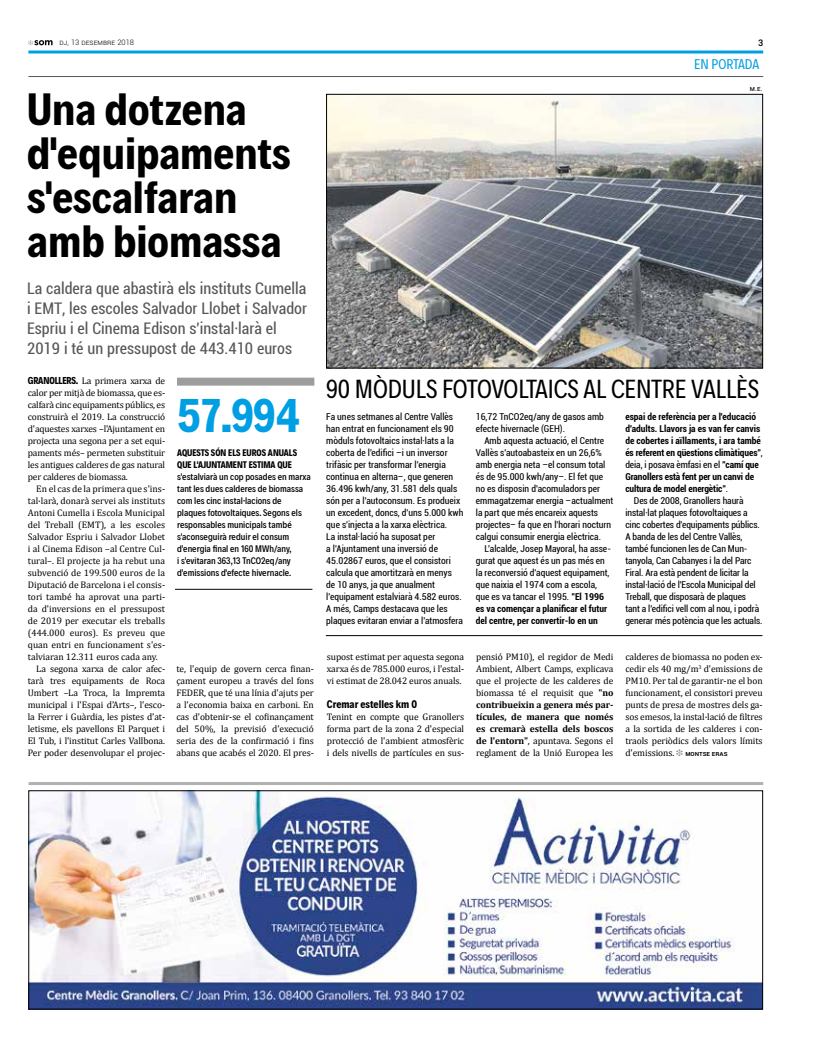
<style>
.page{position:relative;width:820px;height:1049px;background:#fff}
.page>*{position:absolute;margin:0;border:0;box-sizing:border-box;transform-origin:0 0}
.t1{font:700 47px "Decalotype";color:#009fe3}
.t2{font:700 45px/44px "Decalotype";color:#000}
.t3{font:26px "Decalotype";letter-spacing:-.005em;color:#000}
.t4{font:condensed 16px/20px "Roboto";color:#575756}
.t5{font:14px "Decalotype";color:#009fe3}
.t6{font:700 11px "Decalotype";color:#000}
.t7{font:9.5px/12px "Cambria";letter-spacing:-.01em;color:#000;text-align:justify}
.t8{font:condensed 9.5px/12px "Roboto";color:#000}
.t9{font:500 9.5px/12px "Decalotype";color:#000}
.t10{font:700 condensed 9.5px "Roboto";letter-spacing:-.01em;color:#000}
.t11{font:700 9.5px/12px "Decalotype";color:#000}
.t12{font:500 9px "Roboto";color:#000}
.t13{font:300 7.5px "Roboto";color:#000}
.t14{font:7px "Roboto";color:#000}
.s1{font-family:"Decalotype";font-weight:700;font-size:10px}
.s2{font-weight:700}
.s3{font-weight:400}
.s4{font-family:"Roboto";font-weight:500;font-size:7px}
</style>
<div class="page">
<svg style="left:28px;top:40px;width:25px;height:5px"></svg>
<hr style="left:28px;top:51px;width:735px;height:3px;background:#009fe3">
<hr style="left:28px;top:76px;width:735px;height:1px;background:#575756">
<hr style="left:28px;top:782px;width:735px;height:3px;background:#b3b2b2">
<img style="left:30px;top:792px;width:730px;height:215px">
<img style="left:328px;top:96px;width:432px;height:270px">
<div style="left:326px;top:94px;width:436px;height:274px;border:1px solid #000"></div>
<div style="left:177px;top:378px;width:137px;height:8px;background:#9d9d9c"></div>
<hr style="left:175px;top:589px;width:137px;height:1px;background:#000">
<hr style="left:326px;top:635px;width:436px;height:1px;background:#000">
<p class="t13" style="left:60px;top:37px;width:76px">dj, 13 DESEMBRE 2018</p>
<p class="t12" style="left:757px;top:37px;width:7px">3</p>
<h3 class="t5" style="left:694px;top:54px;width:66px">EN PORTADA</h3>
<h2 class="t2" style="left:27px;top:85px;width:265px">Una dotzena d'equipaments s'escalfaran amb biomassa</h2>
<p class="t14" style="left:749px;top:84px;width:14px">m.e.</p>
<h3 class="t4" style="left:27px;top:277px;width:281px">La caldera que abastirà els instituts Cumella i EMT, les escoles Salvador Llobet i Salvador Espriu i el Cinema Edison s'instal·larà el 2019 i té un pressupost de 443.410 euros</h3>
<p class="t7" style="left:28px;top:375px;width:139px"><span class="s1">GRANOLLERS.</span> La primera xarxa de calor per mitjà de biomassa, que es&shy;calfarà cinc equipaments públics, es construirà el 2019. La construcció d'aquestes xarxes –l'Ajuntament en projecta una segona per a set equi&shy;paments més– permeten substituir les antigues calderes de gas natural per calderes de biomassa.</p>
<p class="t7" style="left:36px;top:483px;width:130px">En el cas de la primera que s'ins-</p>
<p class="t7" style="left:28px;top:495px;width:139px">tal·larà, donarà servei als instituts</p>
<p class="t7" style="left:28px;top:507px;width:139px">Antoni Cumella i Escola Municipal</p>
<p class="t7" style="left:28px;top:519px;width:139px">del Treball (EMT), a les escoles</p>
<p class="t7" style="left:28px;top:531px;width:139px">Salvador Espriu i Salvador Llobet</p>
<p class="t7" style="left:28px;top:543px;width:139px">i al Cinema Edison –al Centre Cul-</p>
<p class="t7" style="left:28px;top:555px;width:139px">tural–. El projecte ja ha rebut una</p>
<p class="t7" style="left:28px;top:567px;width:139px">subvenció de 199.500 euros de la</p>
<p class="t7" style="left:28px;top:579px;width:139px">Diputació de Barcelona i el consis-</p>
<p class="t7" style="left:28px;top:591px;width:139px">tori també ha aprovat una parti-</p>
<p class="t7" style="left:28px;top:603px;width:139px">da d'inversions en el pressupost</p>
<p class="t7" style="left:28px;top:615px;width:139px">de 2019 per executar els treballs</p>
<p class="t7" style="left:28px;top:627px;width:139px">(444.000 euros). Es preveu que</p>
<p class="t7" style="left:28px;top:639px;width:139px">quan entri en funcionament s'es-</p>
<p class="t7" style="left:28px;top:651px;width:131px">talviaran 12.311 euros cada any.</p>
<p class="t7" style="left:36px;top:663px;width:130px">La segona xarxa de calor afec-</p>
<p class="t7" style="left:28px;top:675px;width:139px">tarà tres equipaments de Roca</p>
<p class="t7" style="left:28px;top:687px;width:139px">Umbert –La Troca, la Impremta</p>
<p class="t7" style="left:28px;top:699px;width:139px">municipal i l'Espai d'Arts–, l'esco-</p>
<p class="t7" style="left:28px;top:711px;width:139px">la Ferrer i Guàrdia, les pistes d'at-</p>
<p class="t7" style="left:28px;top:723px;width:139px">letisme, els pavellons El Parquet i</p>
<p class="t7" style="left:28px;top:735px;width:139px">El Tub, i l'institut Carles Vallbona.</p>
<p class="t7" style="left:28px;top:747px;width:139px">Per poder desenvolupar el projec-</p>
<h1 class="t1" style="left:177px;top:383px;width:125px">57.994</h1>
<p class="t11" style="left:177px;top:446px;width:121px">AQUESTS SÓN ELS EUROS ANUALS<br>QUE L'AJUNTAMENT ESTIMA QUE</p>
<p class="t9" style="left:177px;top:470px;width:135px">s'estalviarà un cop posades en marxa tant les dues calderes de biomassa com les cinc instal·lacions de plaques fotovoltaiques. Segons els responsables municipals també s'aconseguirà reduir el consum d'energia final en 160 MWh/any,<br>i s'evitaran 363,13 TnCO2eq/any d'emissions d'efecte hivernacle.</p>
<p class="t7" style="left:176px;top:663px;width:139px">te, l'equip de govern cerca finan&shy;çament europeu a través del fons FEDER, que té una línia d'ajuts per a l'economia baixa en carboni. En cas d'obtenir-se el cofinançament del 50%, la previsió d'execució seria des de la confirmació i fins abans que acabés el 2020. El pres-</p>
<h3 class="t3" style="left:326px;top:371px;width:434px">90 MÒDULS FOTOVOLTAICS AL CENTRE VALLÈS</h3>
<p class="t8" style="left:326px;top:410px;width:138px">Fa unes setmanes al Centre Vallès han entrat en funcionament els 90 mòduls fotovoltaics instal·lats a la coberta de l'edifici –i un inversor trifàsic per transformar l'energia continua en alterna–, que generen 36.496 kwh/any, 31.581 dels quals són per a l'autoconsum. Es produeix un excedent, doncs, d'uns 5.000 kwh que s'injecta a la xarxa elèctrica.<br>La instal·lació ha suposat per<br>a l'Ajuntament una inversió de 45.02867 euros, que el consistori calcula que amortitzarà en menys<br>de 10 anys, ja que anualment l'equipament estalviarà 4.582 euros.<br>A més, Camps destacava que les plaques evitaran enviar a l'atmosfera</p>
<p class="t8" style="left:475px;top:410px;width:129px">16,72 TnCO2eq/any de gasos amb efecte hivernacle (GEH).</p>
<p class="t8" style="left:475px;top:434px;width:139px;text-indent:9px">Amb aquesta actuació, el Centre Vallès s'autoabasteix en un 26,6% amb energia neta –el consum total és de 95.000 kwh/any–. El fet que no es disposin d'acomuladors per emmagatzemar energia –actualment la part que més encareix aquests projectes– fa que en l'horari nocturn calgui consumir energia elèctrica.</p>
<p class="t8" style="left:475px;top:542px;width:137px;text-indent:9px">L'alcalde, Josep Mayoral, ha asse&shy;gurat que aquest és un pas més en la reconversió d'aquest equipament, que naixia el 1974 com a escola, que es va tancar el 1995. <span class="s2">"El 1996 es va començar a planificar el futur del centre, per convertir-lo en un</span></p>
<p class="t10" style="left:625px;top:410px;width:132px">espai de referència per a l'educació</p>
<p class="t10" style="left:625px;top:422px;width:136px">d'adults. Llavors ja es van fer canvis</p>
<p class="t10" style="left:625px;top:434px;width:137px">de cobertes i aïllaments, i ara també</p>
<p class="t10" style="left:625px;top:446px;width:139px">és referent en qüestions climàtiques"<span class="s3">,</span></p>
<p class="t8" style="left:625px;top:458px;width:135px">deia, i posava èmfasi en el <span class="s2">"camí que</span></p>
<p class="t10" style="left:625px;top:470px;width:130px">Granollers està fent per un canvi de</p>
<p class="t10" style="left:625px;top:482px;width:104px">cultura de model energètic"<span class="s3">.</span></p>
<p class="t8" style="left:633px;top:494px;width:111px">Des de 2008, Granollers haurà</p>
<p class="t8" style="left:625px;top:506px;width:124px">instal·lat plaques fotovoltaiques a</p>
<p class="t8" style="left:625px;top:518px;width:136px">cinc cobertes d'equipaments públics.</p>
<p class="t8" style="left:625px;top:530px;width:119px">A banda de les del Centre Vallès,</p>
<p class="t8" style="left:625px;top:542px;width:124px">també funcionen les de Can Mun-</p>
<p class="t8" style="left:625px;top:554px;width:128px">tanyola, Can Cabanyes i la del Parc</p>
<p class="t8" style="left:625px;top:566px;width:125px">Firal. Ara està pendent de licitar la</p>
<p class="t8" style="left:625px;top:578px;width:132px">instal·lació de l'Escola Municipal del</p>
<p class="t8" style="left:625px;top:590px;width:122px">Treball, que disposarà de plaques</p>
<p class="t8" style="left:625px;top:602px;width:135px">tant a l'edifici vell com al nou, i podrà</p>
<p class="t8" style="left:625px;top:614px;width:139px">generar més potència que les actuals.</p>
<p class="t7" style="left:327px;top:651px;width:139px">supost estimat per aquesta segona xarxa és de 785.000 euros, i l'estal&shy;vi estimat de 28.042 euros anuals.</p>
<p class="t6" style="left:327px;top:697px;width:92px">Cremar estelles km 0</p>
<p class="t7" style="left:327px;top:711px;width:139px">Tenint en compte que Granollers forma part de la zona 2 d'especial protecció de l'ambient atmosfèric i dels nivells de partícules en sus-</p>
<p class="t7" style="left:476px;top:651px;width:139px">pensió PM10), el regidor de Medi Ambient, Albert Camps, explicava que el projecte de les calderes de biomassa té el requisit que <span class="s2">"no contribueixin a genera més par&shy;tícules, de manera que només es cremarà estella dels boscos de l'entorn"</span>, apuntava. Segons el reglament de la Unió Europea les</p>
<p class="t7" style="left:625px;top:651px;width:139px">calderes de biomassa no poden ex&shy;cedir els 40 mg/m<sup>3</sup> d'emissions de PM10. Per tal de garantir-ne el bon funcionament, el consistori preveu punts de presa de mostres dels ga&shy;sos emesos, la instal·lació de filtres a la sortida de les calderes i con&shy;traols periòdics dels valors límits d'emissions. <span class="s4">MONTSE ERAS</span></p>
</div>
